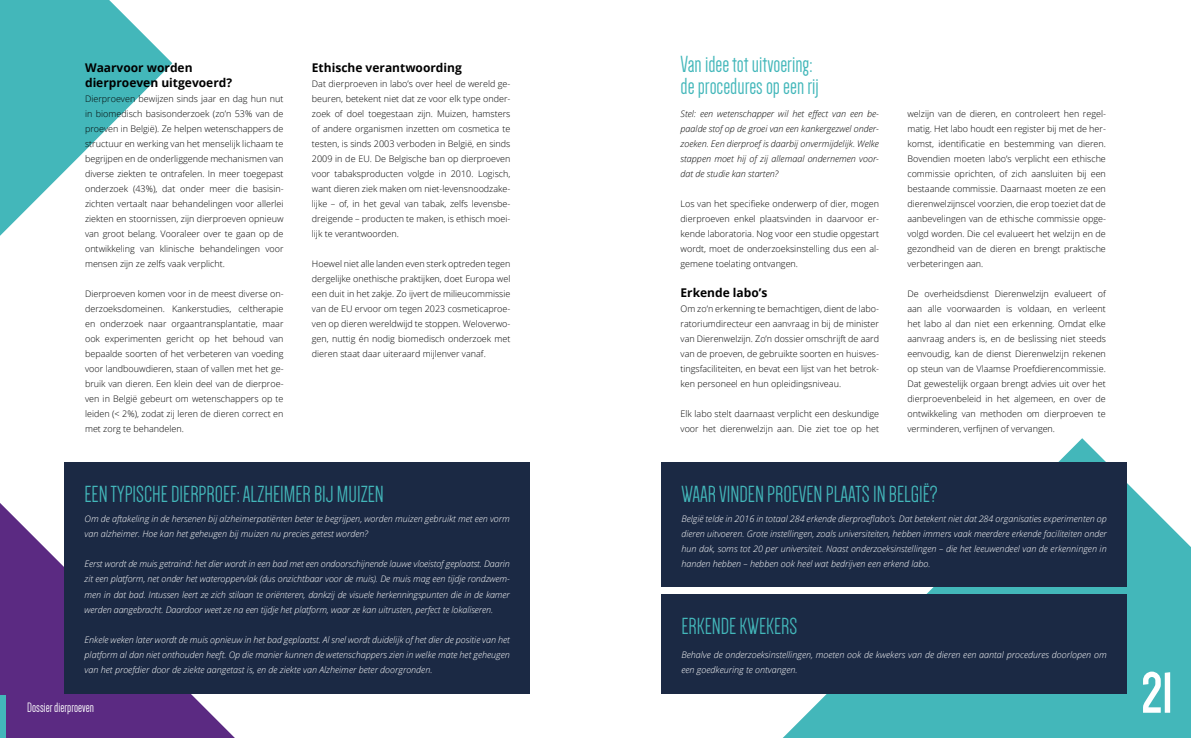
<style>
.page{position:relative;width:1191px;height:738px;background:#fff}
.page>*{position:absolute;margin:0;border:0;box-sizing:border-box;transform-origin:0 0}
.t1{font:700 60px "Dense";color:#fff}
.t2{font:24px/22px "Dense";color:#43b7ba}
.t3{font:14px "Dense";color:#fff}
.t4{font:700 12px/15px "Open Sans";color:#000}
.t5{font:300 9px/15px "Open Sans";color:#000;text-align:justify}
.t6{font:italic 300 9px/15px "Open Sans";color:#fff;text-align:justify}
.t7{font:italic 300 9px/15px "Open Sans";color:#000;text-align:justify}
</style>
<div class="page">
<svg style="left:0;top:503px;width:235px;height:234px;background:#704692"></svg>
<div style="left:64px;top:462px;width:465px;height:231px;background:#1b2944"></div>
<svg style="left:0;top:0;width:172px;height:235px;fill:#43b7ba"></svg>
<svg style="left:782px;top:438px;width:409px;height:299px;fill:#43b7ba"></svg>
<div style="left:661px;top:462px;width:465px;height:124px;background:#1b2944"></div>
<div style="left:661px;top:594px;width:465px;height:99px;background:#1b2944"></div>
<div style="left:0;top:694px;width:6px;height:43px;background:#43b7ba"></div>
<h3 class="t4" style="left:85px;top:60px;width:149px">Waarvoor worden dierproeven uitgevoerd?</h3>
<p class="t5" style="left:85px;top:91px;width:200px">Dierproeven bewijzen sinds jaar en dag hun nut in biomedisch basisonderzoek (zo’n 53% van de proeven in België). Ze helpen wetenschappers de structuur en werking van het menselijk lichaam te begrijpen en de onderliggende mechanismen van diverse ziekten te ontrafelen. In meer toegepast onderzoek (43%), dat onder meer die basisin&shy;zichten vertaalt naar behandelingen voor allerlei ziekten en stoornissen, zijn dierproeven opnieuw van groot belang. Vooraleer over te gaan op de ontwikkeling van klinische behandelingen voor mensen zijn ze zelfs vaak verplicht.</p>
<p class="t5" style="left:85px;top:286px;width:200px">Dierproeven komen voor in de meest diverse on&shy;derzoeksdomeinen. Kankerstudies, celtherapie en onderzoek naar orgaantransplantatie, maar ook experimenten gericht op het behoud van bepaalde soorten of het verbeteren van voeding voor landbouwdieren, staan of vallen met het ge&shy;bruik van dieren. Een klein deel van de dierproe&shy;ven in België gebeurt om wetenschappers op te leiden (&lt; 2%), zodat zij leren de dieren correct en met zorg te behandelen.</p>
<h3 class="t4" style="left:312px;top:60px;width:151px">Ethische verantwoording</h3>
<p class="t5" style="left:312px;top:76px;width:200px">Dat dierproeven in labo’s over heel de wereld ge&shy;beuren, betekent niet dat ze voor elk type onder&shy;zoek of doel toegestaan zijn. Muizen, hamsters of andere organismen inzetten om cosmetica te testen, is sinds 2003 verboden in België, en sinds 2009 in de EU. De Belgische ban op dierproeven voor tabaksproducten volgde in 2010. Logisch, want dieren ziek maken om niet-levensnoodzake&shy;lijke – of, in het geval van tabak, zelfs levensbe&shy;dreigende – producten te maken, is ethisch moei&shy;lijk te verantwoorden.</p>
<p class="t5" style="left:312px;top:256px;width:200px">Hoewel niet alle landen even sterk optreden tegen dergelijke onethische praktijken, doet Europa wel een duit in het zakje. Zo ijvert de milieucommissie van de EU ervoor om tegen 2023 cosmeticaproe&shy;ven op dieren wereldwijd te stoppen. Weloverwo&shy;gen, nuttig én nodig biomedisch onderzoek met dieren staat daar uiteraard mijlenver vanaf.</p>
<h2 class="t2" style="left:85px;top:483px;width:301px">EEN TYPISCHE DIERPROEF: ALZHEIMER BIJ MUIZEN</h2>
<p class="t6" style="left:85px;top:511px;width:427px">Om de aftakeling in de hersenen bij alzheimerpatiënten beter te begrijpen, worden muizen gebruikt met een vorm van alzheimer. Hoe kan het geheugen bij muizen nu precies getest worden?</p>
<p class="t6" style="left:85px;top:556px;width:427px">Eerst wordt de muis getraind: het dier wordt in een bad met een ondoorschijnende lauwe vloeistof geplaatst. Daarin zit een platform, net onder het wateroppervlak (dus onzichtbaar voor de muis). De muis mag een tijdje rondzwem&shy;men in dat bad. Intussen leert ze zich stilaan te oriënteren, dankzij de visuele herkenningspunten die in de kamer werden aangebracht. Daardoor weet ze na een tijdje het platform, waar ze kan uitrusten, perfect te lokaliseren.</p>
<p class="t6" style="left:85px;top:631px;width:427px">Enkele weken later wordt de muis opnieuw in het bad geplaatst. Al snel wordt duidelijk of het dier de positie van het platform al dan niet onthouden heeft. Op die manier kunnen de wetenschappers zien in welke mate het geheugen van het proefdier door de ziekte aangetast is, en de ziekte van Alzheimer beter doorgronden.</p>
<h3 class="t3" style="left:27px;top:700px;width:68px">Dossier dierproeven</h3>
<h2 class="t2" style="left:680px;top:53px;width:140px">Van idee tot uitvoering: de procedures op een rij</h2>
<p class="t7" style="left:680px;top:106px;width:200px">Stel: een wetenschapper wil het effect van een be&shy;paalde stof op de groei van een kankergezwel onder&shy;zoeken. Een dierproef is daarbij onvermijdelijk. Welke stappen moet hij of zij allemaal ondernemen voor&shy;dat de studie kan starten?</p>
<p class="t5" style="left:680px;top:196px;width:200px">Los van het specifieke onderwerp of dier, mogen dierproeven enkel plaatsvinden in daarvoor er&shy;kende laboratoria. Nog voor een studie opgestart wordt, moet de onderzoeksinstelling dus een al&shy;gemene toelating ontvangen.</p>
<h3 class="t4" style="left:680px;top:285px;width:88px">Erkende labo’s</h3>
<p class="t5" style="left:680px;top:301px;width:200px">Om zo’n erkenning te bemachtigen, dient de labo&shy;ratoriumdirecteur een aanvraag in bij de minister van Dierenwelzijn. Zo’n dossier omschrijft de aard van de proeven, de gebruikte soorten en huisves&shy;tingsfaciliteiten, en bevat een lijst van het betrok&shy;ken personeel en hun opleidingsniveau.</p>
<p class="t5" style="left:680px;top:406px;width:200px">Elk labo stelt daarnaast verplicht een deskundige voor het dierenwelzijn aan. Die ziet toe op het</p>
<p class="t5" style="left:907px;top:106px;width:200px">welzijn van de dieren, en controleert hen regel&shy;matig. Het labo houdt een register bij met de her&shy;komst, identificatie en bestemming van dieren.<br>Bovendien moeten labo’s verplicht een ethische commissie oprichten, of zich aansluiten bij een bestaande commissie. Daarnaast moeten ze een dierenwelzijnscel voorzien, die erop toeziet dat de aanbevelingen van de ethische commissie opge&shy;volgd worden. Die cel evalueert het welzijn en de gezondheid van de dieren en brengt praktische verbeteringen aan.</p>
<p class="t5" style="left:907px;top:286px;width:200px">De overheidsdienst Dierenwelzijn evalueert of aan alle voorwaarden is voldaan, en verleent het labo al dan niet een erkenning. Omdat elke aanvraag anders is, en de beslissing niet steeds eenvoudig, kan de dienst Dierenwelzijn rekenen op steun van de Vlaamse Proefdierencommissie.<br>Dat gewestelijk orgaan brengt advies uit over het dierproevenbeleid in het algemeen, en over de ontwikkeling van methoden om dierproeven te verminderen, verfijnen of vervangen.</p>
<h2 class="t2" style="left:681px;top:483px;width:258px">WAAR VINDEN PROEVEN PLAATS IN BELGIË?</h2>
<p class="t6" style="left:681px;top:511px;width:427px">België telde in 2016 in totaal 284 erkende dierproeflabo’s. Dat betekent niet dat 284 organisaties experimenten op dieren uitvoeren. Grote instellingen, zoals universiteiten, hebben immers vaak meerdere erkende faciliteiten onder hun dak, soms tot 20 per universiteit. Naast onderzoeksinstellingen – die het leeuwendeel van de erkenningen in handen hebben – hebben ook heel wat bedrijven een erkend labo.</p>
<h2 class="t2" style="left:681px;top:615px;width:117px">ERKENDE KWEKERS</h2>
<p class="t6" style="left:681px;top:646px;width:427px">Behalve de onderzoeksinstellingen, moeten ook de kwekers van de dieren een aantal procedures doorlopen om een goedkeuring te ontvangen.</p>
<h1 class="t1" style="left:1141px;top:663px;width:33px">21</h1>
</div>
